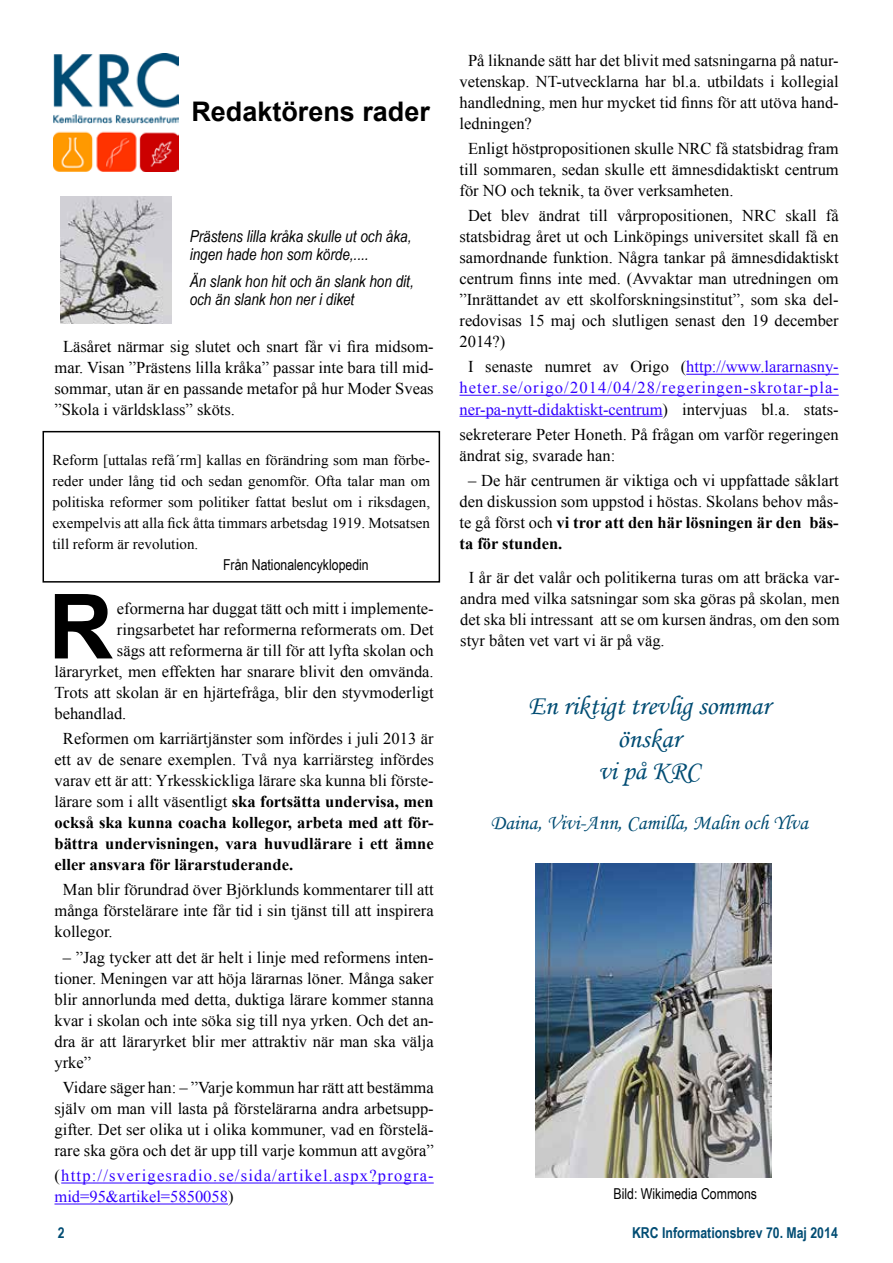
<style>
.page{position:relative;width:893px;height:1263px;background:#fff}
.page>*{position:absolute;margin:0;border:0;box-sizing:border-box;transform-origin:0 0}
.t1{font:700 90px "Arial";color:#000}
.t2{font:27px/32.4px "Monotype Corsiva";color:#004c73;text-align:center}
.t3{font:700 27px "Arial";color:#000}
.t4{font:21px "Monotype Corsiva";color:#004c73}
.t5{font:16.5px/21px "Times New Roman";color:#000;text-align:justify}
.t6{font:16.5px/21px "Times New Roman";color:#3200ff;text-align:center}
.t7{font:italic 16.5px/18px "Arial Narrow";color:#000}
.t8{font:16.5px/21px "Times New Roman";letter-spacing:.075em;color:#3200ff}
.t9{font:15px/21px "Times New Roman";color:#000;text-align:justify}
.t10{font:15px "Arial Narrow";color:#000}
.t11{font:700 15px "Arial Narrow";color:#004c73}
.s1{font-weight:700}
.s2{color:#000}
</style>
<div class="page">
<div style="left:43px;top:431px;width:397px;height:152px;border:2px solid #000"></div>
<img style="left:54px;top:54px;width:125px;height:117px">
<img style="left:60px;top:196px;width:112px;height:127px">
<img style="left:536px;top:863px;width:235px;height:315px">
<hr style="left:61px;top:1182px;width:373px;height:1px;background:#3200ff">
<hr style="left:54px;top:1203px;width:174px;height:1px;background:#3200ff">
<hr style="left:686px;top:374px;width:153px;height:1px;background:#3200ff">
<hr style="left:459px;top:395px;width:380px;height:1px;background:#3200ff">
<hr style="left:459px;top:416px;width:204px;height:1px;background:#3200ff">
<h2 class="t3" style="left:191px;top:93px;width:240px">Redaktörens rader</h2>
<p class="t7" style="left:190px;top:227px;width:223px">Prästens lilla kråka skulle ut och åka, ingen hade hon som körde,....</p>
<p class="t7" style="left:190px;top:272px;width:226px">Än slank hon hit och än slank hon dit, och än slank hon ner i diket</p>
<p class="t5" style="left:55px;top:336px;width:381px;text-indent:8px">Läsåret närmar sig slutet och snart får vi fira midsom&shy;mar. Visan ”Prästens lilla kråka” passar inte bara till mid&shy;sommar, utan är en passande metafor på hur Moder Sveas ”Skola i världsklass” sköts.</p>
<p class="t9" style="left:53px;top:449px;width:379px">Reform [uttalas refå´rm] kallas en förändring som man förbe&shy;reder under lång tid och sedan genomför. Ofta talar man om politiska reformer som politiker fattat beslut om i riksdagen, exempelvis att alla fick åtta timmars arbetsdag 1919. Motsatsen till reform är revolution.</p>
<p class="t10" style="left:223px;top:554px;width:147px">Från Nationalencyklopedin</p>
<h1 class="t1" style="left:48px;top:567px;width:66px">R</h1>
<p class="t5" style="left:117px;top:598px;width:318px">eformerna har duggat tätt och mitt i implemente-</p>
<p class="t5" style="left:117px;top:619px;width:318px">ringsarbetet har reformerna reformerats om. Det</p>
<p class="t5" style="left:117px;top:640px;width:318px">sägs att reformerna är till för att lyfta skolan och</p>
<p class="t5" style="left:54px;top:661px;width:381px">läraryrket, men effekten har snarare blivit den omvända.</p>
<p class="t5" style="left:54px;top:682px;width:381px">Trots att skolan är en hjärtefråga, blir den styvmoderligt</p>
<p class="t5" style="left:54px;top:703px;width:73px">behandlad.</p>
<p class="t5" style="left:54px;top:728px;width:381px;text-indent:8px">Reformen om karriärtjänster som infördes i juli 2013 är ett av de senare exemplen. Två nya karriärsteg infördes varav ett är att: Yrkesskickliga lärare ska kunna bli förste&shy;lärare som i allt väsentligt <span class="s1">ska fortsätta undervisa, men också ska kunna coacha kollegor, arbeta med att för&shy;bättra undervisningen, vara huvudlärare i ett ämne eller ansvara för lärarstuderande.</span></p>
<p class="t5" style="left:54px;top:879px;width:381px;text-indent:8px">Man blir förundrad över Björklunds kommentarer till att många förstelärare inte får tid i sin tjänst till att inspirera kollegor.</p>
<p class="t5" style="left:54px;top:946px;width:381px;text-indent:8px">– ”Jag tycker att det är helt i linje med reformens inten&shy;tioner. Meningen var att höja lärarnas löner. Många saker blir annorlunda med detta, duktiga lärare kommer stanna kvar i skolan och inte söka sig till nya yrken. Och det an&shy;dra är att läraryrket blir mer attraktiv när man ska välja yrke”</p>
<p class="t5" style="left:54px;top:1077px;width:381px;text-align:center">Vidare säger han: – ”Varje kommun har rätt att bestämma själv om man vill lasta på förstelärarna andra arbetsupp&shy;gifter. Det ser olika ut i olika kommuner, vad en förstelä&shy;rare ska göra och det är upp till varje kommun att avgöra”</p>
<p class="t8" style="left:54px;top:1165px;width:381px"><span class="s2">(</span>http://sverigesradio.se/sida/artikel.aspx?progra&shy;mid=95&amp;artikel=5850058<span class="s2">)</span></p>
<p class="t5" style="left:459px;top:49px;width:381px;text-indent:8px">På liknande sätt har det blivit med satsningarna på natur&shy;vetenskap. NT-utvecklarna har bl.a. utbildats i kollegial handledning, men hur mycket tid finns för att utöva hand&shy;ledningen?</p>
<p class="t5" style="left:459px;top:138px;width:381px;text-indent:8px">Enligt höstpropositionen skulle NRC få statsbidrag fram till sommaren, sedan skulle ett ämnesdidaktiskt centrum för NO och teknik, ta över verksamheten.</p>
<p class="t5" style="left:459px;top:205px;width:381px;text-indent:8px">Det blev ändrat till vårpropositionen, NRC skall få statsbidrag året ut och Linköpings universitet skall få en samordnande funktion. Några tankar på ämnesdidaktiskt centrum finns inte med. (Avvaktar man utredningen om ”Inrättandet av ett skolforskningsinstitut”, som ska del&shy;redovisas 15 maj och slutligen senast den 19 december 2014?)</p>
<p class="t6" style="left:459px;top:356px;width:381px"><span class="s2">I senaste numret av Origo (</span>http://www.lararnasny&shy;heter.se/origo/2014/04/28/regeringen-skrotar-pla&shy;ner-pa-nytt-didaktiskt-centrum<span class="s2">) intervjuas bl.a. stats-</span></p>
<p class="t5" style="left:459px;top:423px;width:381px">sekreterare Peter Honeth. På frågan om varför regeringen ändrat sig, svarade han:</p>
<p class="t5" style="left:459px;top:470px;width:381px;text-indent:8px">– De här centrumen är viktiga och vi uppfattade såklart den diskussion som uppstod i höstas. Skolans behov mås&shy;te gå först och <span class="s1">vi tror att den här lösningen är den bäs&shy;ta för stunden.</span></p>
<p class="t5" style="left:460px;top:566px;width:381px;text-indent:8px">I år är det valår och politikerna turas om att bräcka var&shy;andra med vilka satsningar som ska göras på skolan, men det ska bli intressant att se om kursen ändras, om den som styr båten vet vart vi är på väg.</p>
<h2 class="t2" style="left:528px;top:690px;width:243px">En riktigt trevlig sommar önskar<br>vi på KRC</h2>
<p class="t4" style="left:490px;top:810px;width:319px">Daina, Vivi-Ann, Camilla, Malin och Ylva</p>
<p class="t10" style="left:614px;top:1182px;width:145px">Bild: Wikimedia Commons</p>
<p class="t11" style="left:58px;top:1221px;width:8px">2</p>
<p class="t11" style="left:632px;top:1221px;width:207px">KRC Informationsbrev 70. Maj 2014</p>
</div>
